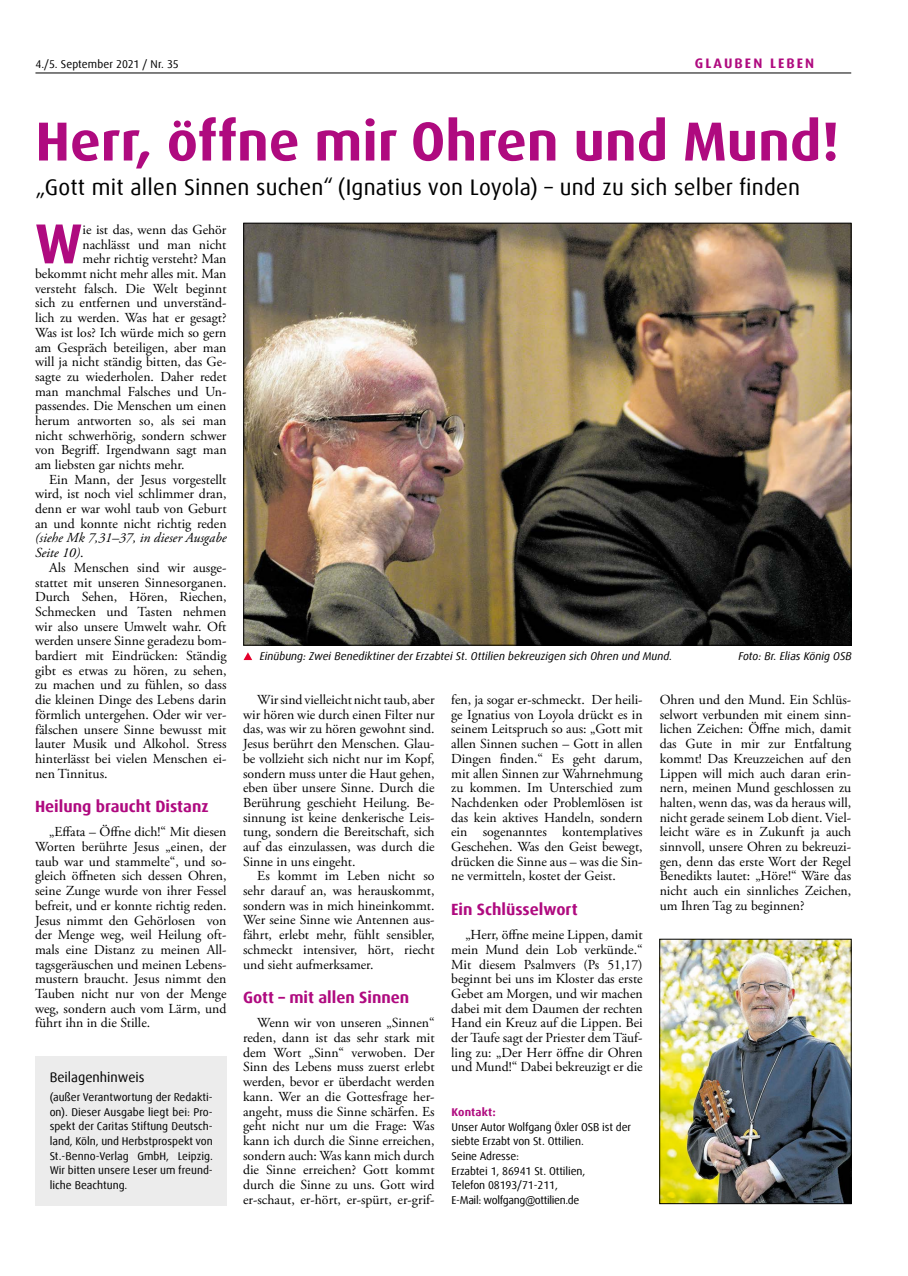
<style>
.page{position:relative;width:908px;height:1276px;background:#fff}
.page>*{position:absolute;margin:0;border:0;box-sizing:border-box;transform-origin:0 0}
.t1{font:700 56.5px "Dax Offc Pro";color:#af0a7f}
.t2{font:700 55px "Dax Offc Pro";color:#af0a7f}
.t3{font:22.5px "Dax Offc Pro";letter-spacing:.01em;color:#000}
.t4{font:700 16.25px "Dax Offc Pro";color:#af0a7f}
.t5{font:13.75px/14.6px "Adobe Garamond Pro";color:#000;text-align:justify}
.t6{font:italic 13.75px/14.6px "Adobe Garamond Pro";color:#000}
.t7{font:13.75px "Dax Offc Pro";color:#000}
.t8{font:700 13.75px "Dax Offc Pro";letter-spacing:.15em;color:#af0a7f}
.t9{font:11.25px/14.8px "Dax Offc Pro";letter-spacing:-.01em;color:#000;text-align:justify}
.t10{font:italic 11.25px "Dax Offc Pro";color:#000}
.t11{font:700 11.25px "Dax Offc Pro";letter-spacing:.01em;color:#af0a7f}
.s1{font-style:normal}
</style>
<div class="page">
<hr style="left:35px;top:73px;width:815px;height:1px;background:#000">
<div style="left:35px;top:1056px;width:192px;height:150px;background:#ececec"></div>
<img style="left:661px;top:941px;width:188px;height:260px">
<div style="left:659px;top:939px;width:192px;height:264px;border:1px solid #000"></div>
<img style="left:245px;top:225px;width:603px;height:418px">
<svg style="left:243px;top:652px;width:9px;height:8px"></svg>
<p class="t9" style="left:35px;top:56px;width:145px">4./5. September 2021 / Nr. 35</p>
<p class="t8" style="left:694px;top:54px;width:121px">GLAUBEN LEBEN</p>
<h2 class="t2" style="left:35px;top:106px;width:805px">Herr, öffne mir Ohren und Mund!</h2>
<h3 class="t3" style="left:35px;top:173px;width:766px">„Gott mit allen Sinnen suchen“ (Ignatius von Loyola) – und zu sich selber finden</h3>
<h1 class="t1" style="left:35px;top:207px;width:49px">W</h1>
<p class="t5" style="left:82px;top:223px;width:145px">ie ist das, wenn das Gehör</p>
<p class="t5" style="left:82px;top:237px;width:145px">nachlässt und man nicht</p>
<p class="t5" style="left:82px;top:252px;width:145px">mehr richtig versteht? Man</p>
<p class="t5" style="left:35px;top:267px;width:193px">bekommt nicht mehr alles mit. Man</p>
<p class="t5" style="left:35px;top:281px;width:193px">versteht falsch. Die Welt beginnt</p>
<p class="t5" style="left:35px;top:296px;width:193px">sich zu entfernen und unverständ-</p>
<p class="t5" style="left:35px;top:311px;width:193px">lich zu werden. Was hat er gesagt?</p>
<p class="t5" style="left:35px;top:326px;width:193px">Was ist los? Ich würde mich so gern</p>
<p class="t5" style="left:35px;top:340px;width:193px">am Gespräch beteiligen, aber man</p>
<p class="t5" style="left:35px;top:355px;width:193px">will ja nicht ständig bitten, das Ge-</p>
<p class="t5" style="left:35px;top:370px;width:193px">sagte zu wiederholen. Daher redet</p>
<p class="t5" style="left:35px;top:384px;width:193px">man manchmal Falsches und Un-</p>
<p class="t5" style="left:35px;top:399px;width:193px">passendes. Die Menschen um einen</p>
<p class="t5" style="left:35px;top:414px;width:193px">herum antworten so, als sei man</p>
<p class="t5" style="left:35px;top:428px;width:193px">nicht schwerhörig, sondern schwer</p>
<p class="t5" style="left:35px;top:443px;width:193px">von Begriff. Irgendwann sagt man</p>
<p class="t5" style="left:35px;top:458px;width:151px">am liebsten gar nichts mehr.</p>
<p class="t5" style="left:49px;top:472px;width:179px">Ein Mann, der Jesus vorgestellt</p>
<p class="t5" style="left:35px;top:487px;width:193px">wird, ist noch viel schlimmer dran,</p>
<p class="t5" style="left:35px;top:502px;width:193px">denn er war wohl taub von Geburt</p>
<p class="t5" style="left:35px;top:516px;width:193px">an und konnte nicht richtig reden</p>
<p class="t6" style="left:35px;top:531px;width:193px">(siehe Mk 7,31–37, in dieser Ausgabe<br>Seite 10)<span class="s1">.</span></p>
<p class="t5" style="left:35px;top:561px;width:193px;text-indent:14px">Als Menschen sind wir ausge&shy;stattet mit unseren Sinnesorganen.<br>Durch Sehen, Hören, Riechen, Schmecken und Tasten nehmen wir also unsere Umwelt wahr. Oft werden unsere Sinne geradezu bom&shy;bardiert mit Eindrücken: Ständig gibt es etwas zu hören, zu sehen, zu machen und zu fühlen, so dass die kleinen Dinge des Lebens darin förmlich untergehen. Oder wir ver&shy;fälschen unsere Sinne bewusst mit lauter Musik und Alkohol. Stress hinterlässt bei vielen Menschen ei&shy;nen Tinnitus.</p>
<p class="t4" style="left:35px;top:796px;width:175px">Heilung braucht Distanz</p>
<p class="t5" style="left:35px;top:825px;width:193px;text-indent:14px">„Effata – Öffne dich!“ Mit diesen Worten berührte Jesus „einen, der taub war und stammelte“, und so&shy;gleich öffneten sich dessen Ohren, seine Zunge wurde von ihrer Fessel befreit, und er konnte richtig reden.<br>Jesus nimmt den Gehörlosen von der Menge weg, weil Heilung oft&shy;mals eine Distanz zu meinen All&shy;tagsgeräuschen und meinen Lebens&shy;mustern braucht. Jesus nimmt den Tauben nicht nur von der Menge weg, sondern auch vom Lärm, und führt ihn in die Stille.</p>
<p class="t7" style="left:50px;top:1068px;width:96px">Beilagenhinweis</p>
<p class="t9" style="left:50px;top:1089px;width:165px">(außer Verantwortung der Redakti&shy;on). Dieser Ausgabe liegt bei: Pro&shy;spekt der Caritas Stiftung Deutsch&shy;land, Köln, und Herbstprospekt von St.-Benno-Verlag GmbH, Leipzig.<br>Wir bitten unsere Leser um freund&shy;liche Beachtung.</p>
<p class="t10" style="left:260px;top:649px;width:413px">Einübung: Zwei Benediktiner der Erzabtei St. Ottilien bekreuzigen sich Ohren und Mund.</p>
<p class="t10" style="left:738px;top:649px;width:115px">Foto: Br. Elias König OSB</p>
<p class="t5" style="left:243px;top:693px;width:193px;text-indent:14px">Wir sind vielleicht nicht taub, aber wir hören wie durch einen Filter nur das, was wir zu hören gewohnt sind.<br>Jesus berührt den Menschen. Glau&shy;be vollzieht sich nicht nur im Kopf, sondern muss unter die Haut gehen, eben über unsere Sinne. Durch die Berührung geschieht Heilung. Be&shy;sinnung ist keine denkerische Leis&shy;tung, sondern die Bereitschaft, sich auf das einzulassen, was durch die Sinne in uns eingeht.</p>
<p class="t5" style="left:243px;top:869px;width:193px;text-indent:14px">Es kommt im Leben nicht so sehr darauf an, was herauskommt, sondern was in mich hineinkommt.<br>Wer seine Sinne wie Antennen aus&shy;fährt, erlebt mehr, fühlt sensibler, schmeckt intensiver, hört, riecht und sieht aufmerksamer.</p>
<p class="t4" style="left:243px;top:987px;width:168px">Gott – mit allen Sinnen</p>
<p class="t5" style="left:243px;top:1016px;width:193px;text-indent:14px">Wenn wir von unseren „Sinnen“ reden, dann ist das sehr stark mit dem Wort „Sinn“ verwoben. Der Sinn des Lebens muss zuerst erlebt werden, bevor er überdacht werden kann. Wer an die Gottesfrage her&shy;angeht, muss die Sinne schärfen. Es geht nicht nur um die Frage: Was kann ich durch die Sinne erreichen, sondern auch: Was kann mich durch die Sinne erreichen? Gott kommt durch die Sinne zu uns. Gott wird er-schaut, er-hört, er-spürt, er-grif-</p>
<p class="t5" style="left:451px;top:693px;width:193px">fen, ja sogar er-schmeckt. Der heili&shy;ge Ignatius von Loyola drückt es in seinem Leitspruch so aus: „Gott mit allen Sinnen suchen – Gott in allen Dingen finden.“ Es geht darum, mit allen Sinnen zur Wahrnehmung zu kommen. Im Unterschied zum Nachdenken oder Problemlösen ist das kein aktives Handeln, sondern ein sogenanntes kontemplatives Geschehen. Was den Geist bewegt, drücken die Sinne aus – was die Sin&shy;ne vermitteln, kostet der Geist.</p>
<p class="t4" style="left:451px;top:899px;width:128px">Ein Schlüsselwort</p>
<p class="t5" style="left:451px;top:928px;width:193px;text-indent:14px">„Herr, öffne meine Lippen, damit mein Mund dein Lob verkünde.“ Mit diesem Psalmvers (Ps 51,17) beginnt bei uns im Kloster das erste Gebet am Morgen, und wir machen dabei mit dem Daumen der rechten Hand ein Kreuz auf die Lippen. Bei der Taufe sagt der Priester dem Täuf&shy;ling zu: „Der Herr öffne dir Ohren und Mund!“ Dabei bekreuzigt er die</p>
<p class="t11" style="left:451px;top:1104px;width:46px">Kontakt:</p>
<p class="t9" style="left:451px;top:1119px;width:181px;text-align:left">Unser Autor Wolfgang Öxler OSB ist der siebte Erzabt von St. Ottilien.<br>Seine Adresse:<br>Erzabtei 1, 86941 St. Ottilien,<br>Telefon 08193/71-211,<br>E-Mail: wolfgang@ottilien.de</p>
<p class="t5" style="left:659px;top:693px;width:193px">Ohren und den Mund. Ein Schlüs&shy;selwort verbunden mit einem sinn&shy;lichen Zeichen: Öffne mich, damit das Gute in mir zur Entfaltung kommt! Das Kreuzzeichen auf den Lippen will mich auch daran erin&shy;nern, meinen Mund geschlossen zu halten, wenn das, was da heraus will, nicht gerade seinem Lob dient. Viel&shy;leicht wäre es in Zukunft ja auch sinnvoll, unsere Ohren zu bekreuzi&shy;gen, denn das erste Wort der Regel Benedikts lautet: „Höre!“ Wäre das nicht auch ein sinnliches Zeichen, um Ihren Tag zu beginnen?</p>
</div>
